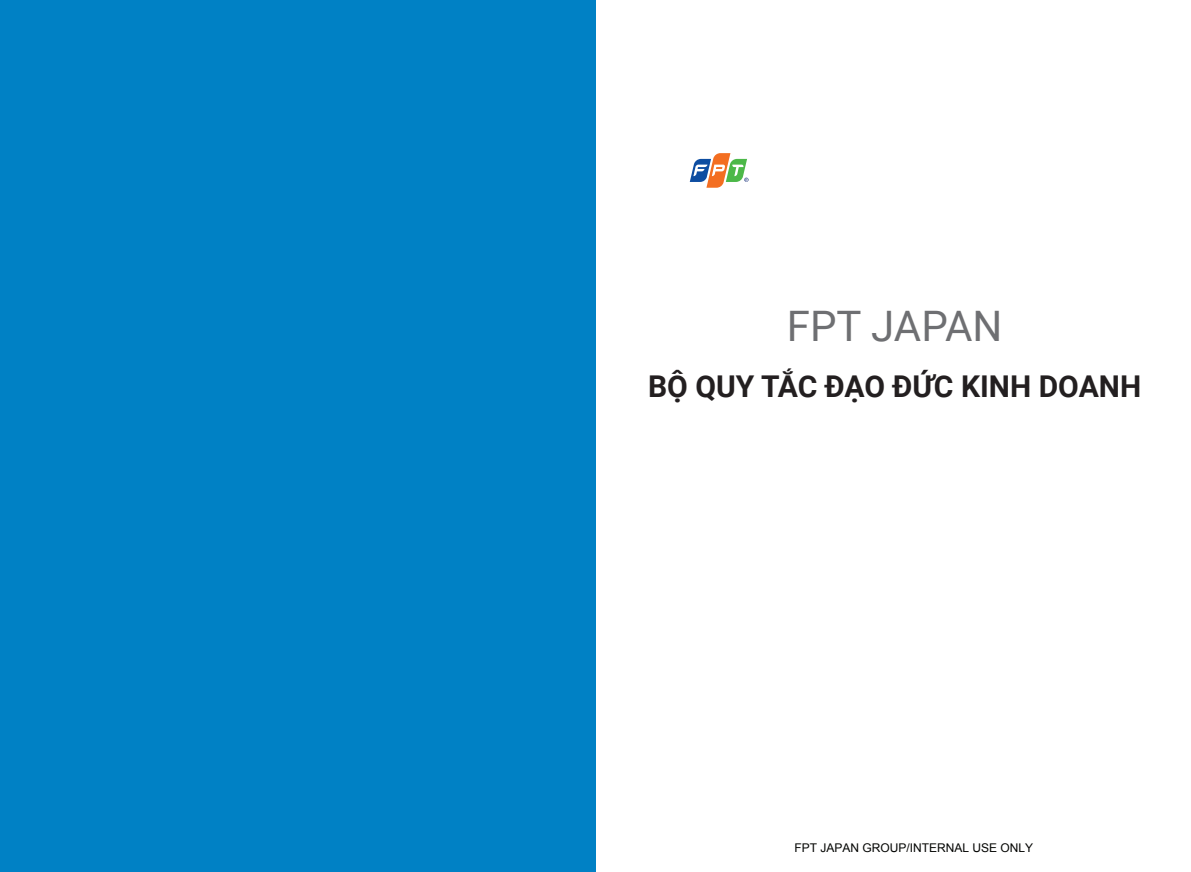
<style>
.page{position:relative;width:1191px;height:872px;background:#fff}
.page>*{position:absolute;margin:0;border:0;box-sizing:border-box;transform-origin:0 0}
.t1{font:42px "Roboto";color:#6e6f72}
.t2{font:700 30px "Roboto";color:#231f20}
.t3{font:12px "Arial";color:#040503}
</style>
<div class="page">
<div style="left:0;top:0;width:595px;height:872px;background:#0081c5"></div>
<svg style="left:690px;top:153px;width:58px;height:35px"></svg>
<h1 class="t1" style="left:787px;top:296px;width:217px">FPT JAPAN</h1>
<h2 class="t2" style="left:648px;top:365px;width:495px">BỘ QUY TẮC ĐẠO ĐỨC KINH DOANH</h2>
<p class="t3" style="left:794px;top:839px;width:240px">FPT JAPAN GROUP/INTERNAL USE ONLY</p>
</div>
